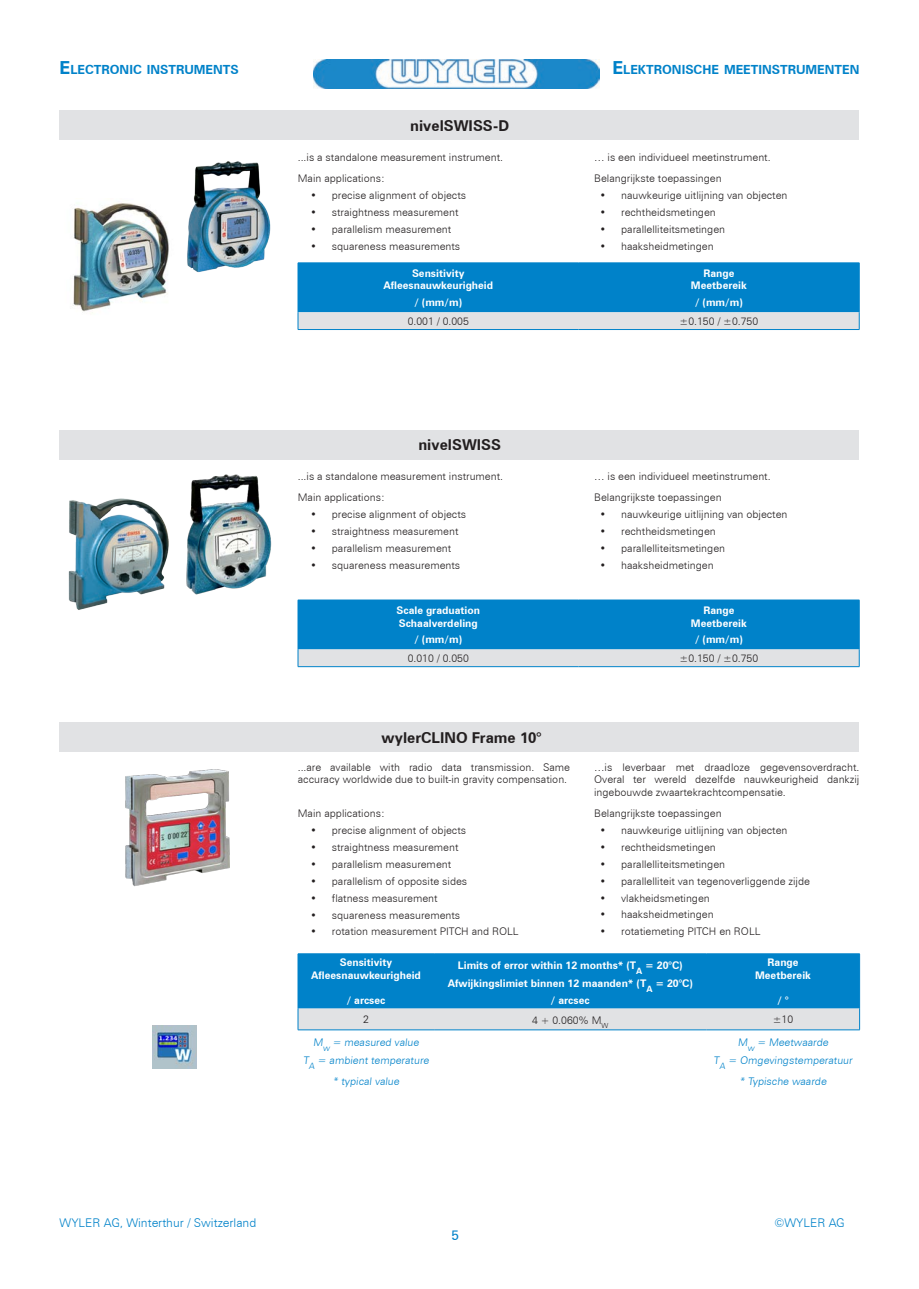
<style>
.page{position:relative;width:919px;height:1289px;background:#fff}
.page>*{position:absolute;margin:0;border:0;box-sizing:border-box;transform-origin:0 0}
.t1{font:700 15px "Zurich BT";color:#231f20}
.t2{font:13.5px "Zurich BT";color:#0082c9}
.t3{font:700 12.6px "Zurich BT";color:#0082c9}
.t4{font:300 12px "Zurich BT";color:#0082c9}
.t5{font:300 10.5px/12.6px "Zurich BT";color:#231f20}
.t6{font:700 10.5px "Zurich BT";color:#fff}
.t7{font:300 10.5px "Zurich BT";color:#0082c9}
.t8{font:300 8.7px "Zurich BT";color:#0082c9}
.t9{font:700 8.7px "Zurich BT";color:#fff}
.s1{font-size:18px}
</style>
<div class="page">
<img style="left:314px;top:60px;width:285px;height:29px">
<img style="left:68px;top:498px;width:101px;height:112px">
<img style="left:186px;top:474px;width:86px;height:121px">
<div style="left:60px;top:429px;width:799px;height:30px;background:#e1e2e4"></div>
<div style="left:60px;top:111px;width:799px;height:29px;background:#e1e2e4"></div>
<img style="left:73px;top:203px;width:96px;height:110px">
<img style="left:187px;top:161px;width:84px;height:112px">
<hr style="left:298px;top:599px;width:280px;height:1px;background:#0082c9">
<hr style="left:578px;top:599px;width:281px;height:1px;background:#0082c9">
<svg style="left:298px;top:600px;width:561px;height:66px;background:#399acf"></svg>
<hr style="left:298px;top:666px;width:280px;height:1px;background:#0082c9">
<hr style="left:578px;top:666px;width:281px;height:1px;background:#0082c9">
<hr style="left:298px;top:262px;width:280px;height:1px;background:#0082c9">
<hr style="left:578px;top:262px;width:281px;height:1px;background:#0082c9">
<svg style="left:298px;top:263px;width:561px;height:66px;background:#399acf"></svg>
<hr style="left:298px;top:329px;width:280px;height:1px;background:#0082c9">
<hr style="left:578px;top:329px;width:281px;height:1px;background:#0082c9">
<div style="left:60px;top:722px;width:799px;height:30px;background:#e1e2e4"></div>
<svg style="left:298px;top:953px;width:562px;height:76px;background:#3d9cd0"></svg>
<hr style="left:298px;top:1029px;width:136px;height:1px;background:#0082c9">
<hr style="left:434px;top:1029px;width:272px;height:1px;background:#0082c9">
<hr style="left:706px;top:1029px;width:153px;height:1px;background:#0082c9">
<img style="left:153px;top:1025px;width:43px;height:43px">
<img style="left:125px;top:769px;width:105px;height:118px">
<p class="t3" style="left:60px;top:61px;width:181px"><span class="s1">E</span>LECTRONIC INSTRUMENTS</p>
<p class="t3" style="left:612px;top:61px;width:248px"><span class="s1">E</span>LEKTRONISCHE MEETINSTRUMENTEN</p>
<p class="t1" style="left:410px;top:116px;width:101px">nivelSWISS-D</p>
<p class="t5" style="left:298px;top:151px;width:207px">...is a standalone measurement instrument.</p>
<p class="t5" style="left:298px;top:172px;width:88px">Main applications:</p>
<p class="t5" style="left:310px;top:189px;width:157px">• precise alignment of objects</p>
<p class="t5" style="left:310px;top:206px;width:149px">• straightness measurement</p>
<p class="t5" style="left:310px;top:223px;width:142px">• parallelism measurement</p>
<p class="t5" style="left:310px;top:239px;width:151px">• squareness measurements</p>
<p class="t6" style="left:412px;top:267px;width:54px">Sensitivity</p>
<p class="t6" style="left:383px;top:279px;width:111px">Afleesnauwkeurigheid</p>
<p class="t6" style="left:414px;top:296px;width:49px">/ (mm/m)</p>
<p class="t5" style="left:594px;top:151px;width:178px">… is een individueel meetinstrument.</p>
<p class="t5" style="left:594px;top:172px;width:129px">Belangrijkste toepassingen</p>
<p class="t5" style="left:600px;top:189px;width:189px">• nauwkeurige uitlijning van objecten</p>
<p class="t5" style="left:600px;top:206px;width:117px">• rechtheidsmetingen</p>
<p class="t5" style="left:600px;top:223px;width:127px">• parallelliteitsmetingen</p>
<p class="t5" style="left:600px;top:239px;width:115px">• haaksheidmetingen</p>
<p class="t6" style="left:703px;top:267px;width:33px">Range</p>
<p class="t6" style="left:691px;top:279px;width:57px">Meetbereik</p>
<p class="t6" style="left:695px;top:296px;width:49px">/ (mm/m)</p>
<p class="t5" style="left:408px;top:315px;width:63px">0.001 / 0.005</p>
<p class="t5" style="left:679px;top:315px;width:80px">±0.150 / ±0.750</p>
<p class="t1" style="left:418px;top:436px;width:84px">nivelSWISS</p>
<p class="t5" style="left:298px;top:470px;width:207px">...is a standalone measurement instrument.</p>
<p class="t5" style="left:298px;top:491px;width:88px">Main applications:</p>
<p class="t5" style="left:310px;top:508px;width:157px">• precise alignment of objects</p>
<p class="t5" style="left:310px;top:525px;width:149px">• straightness measurement</p>
<p class="t5" style="left:310px;top:541px;width:142px">• parallelism measurement</p>
<p class="t5" style="left:310px;top:558px;width:151px">• squareness measurements</p>
<p class="t6" style="left:396px;top:604px;width:85px">Scale graduation</p>
<p class="t6" style="left:399px;top:616px;width:80px">Schaalverdeling</p>
<p class="t6" style="left:414px;top:633px;width:49px">/ (mm/m)</p>
<p class="t5" style="left:594px;top:470px;width:178px">… is een individueel meetinstrument.</p>
<p class="t5" style="left:594px;top:491px;width:129px">Belangrijkste toepassingen</p>
<p class="t5" style="left:600px;top:508px;width:189px">• nauwkeurige uitlijning van objecten</p>
<p class="t5" style="left:600px;top:525px;width:117px">• rechtheidsmetingen</p>
<p class="t5" style="left:600px;top:541px;width:127px">• parallelliteitsmetingen</p>
<p class="t5" style="left:600px;top:558px;width:115px">• haaksheidmetingen</p>
<p class="t6" style="left:703px;top:604px;width:33px">Range</p>
<p class="t6" style="left:691px;top:616px;width:57px">Meetbereik</p>
<p class="t6" style="left:695px;top:633px;width:49px">/ (mm/m)</p>
<p class="t5" style="left:408px;top:652px;width:63px">0.010 / 0.050</p>
<p class="t5" style="left:679px;top:652px;width:80px">±0.150 / ±0.750</p>
<p class="t1" style="left:381px;top:728px;width:161px">wylerCLINO Frame 10°</p>
<p class="t5" style="left:298px;top:760px;width:274px">...are available with radio data transmission. Same accuracy worldwide due to built-in gravity compensation.</p>
<p class="t5" style="left:298px;top:807px;width:88px">Main applications:</p>
<p class="t5" style="left:310px;top:824px;width:157px">• precise alignment of objects</p>
<p class="t5" style="left:310px;top:841px;width:149px">• straightness measurement</p>
<p class="t5" style="left:310px;top:857px;width:142px">• parallelism measurement</p>
<p class="t5" style="left:310px;top:874px;width:158px">• parallelism of opposite sides</p>
<p class="t5" style="left:310px;top:891px;width:128px">• flatness measurement</p>
<p class="t5" style="left:310px;top:908px;width:151px">• squareness measurements</p>
<p class="t5" style="left:310px;top:925px;width:209px">• rotation measurement PITCH and ROLL</p>
<p class="t5" style="left:594px;top:760px;width:267px;text-align:justify">…is leverbaar met draadloze gegevensoverdracht.<br>Overal ter wereld dezelfde nauwkeurigheid dankzij ingebouwde zwaartekrachtcompensatie.</p>
<p class="t5" style="left:594px;top:807px;width:129px">Belangrijkste toepassingen</p>
<p class="t5" style="left:600px;top:824px;width:189px">• nauwkeurige uitlijning van objecten</p>
<p class="t5" style="left:600px;top:840px;width:117px">• rechtheidsmetingen</p>
<p class="t5" style="left:600px;top:857px;width:127px">• parallelliteitsmetingen</p>
<p class="t5" style="left:600px;top:874px;width:211px">• parallelliteit van tegenoverliggende zijde</p>
<p class="t5" style="left:600px;top:891px;width:111px">• vlakheidsmetingen</p>
<p class="t5" style="left:600px;top:908px;width:115px">• haaksheidmetingen</p>
<p class="t5" style="left:600px;top:925px;width:162px">• rotatiemeting PITCH en ROLL</p>
<p class="t6" style="left:340px;top:955px;width:54px">Sensitivity</p>
<p class="t6" style="left:311px;top:968px;width:111px">Afleesnauwkeurigheid</p>
<p class="t6" style="left:346px;top:993px;width:40px">/ arcsec</p>
<p class="t6" style="left:458px;top:959px;width:180px">Limits of error within 12 months* (T</p>
<p class="t6" style="left:645px;top:959px;width:39px">= 20°C)</p>
<p class="t9" style="left:636px;top:966px;width:8px">A</p>
<p class="t6" style="left:447px;top:977px;width:200px">Afwijkingslimiet binnen 12 maanden* (T</p>
<p class="t9" style="left:646px;top:984px;width:8px">A</p>
<p class="t6" style="left:655px;top:977px;width:39px">= 20°C)</p>
<p class="t6" style="left:551px;top:994px;width:40px">/ arcsec</p>
<p class="t6" style="left:767px;top:955px;width:33px">Range</p>
<p class="t6" style="left:755px;top:968px;width:57px">Meetbereik</p>
<p class="t6" style="left:777px;top:993px;width:12px">/ °</p>
<p class="t5" style="left:363px;top:1013px;width:7px">2</p>
<p class="t5" style="left:532px;top:1013px;width:78px">4 + 0.060% M<sub>W</sub></p>
<p class="t5" style="left:772px;top:1013px;width:22px">±10</p>
<p class="t7" style="left:313px;top:1035px;width:13px">M</p>
<p class="t7" style="left:332px;top:1035px;width:90px">= measured value</p>
<p class="t8" style="left:323px;top:1042px;width:10px">w</p>
<p class="t7" style="left:757px;top:1035px;width:74px">= Meetwaarde</p>
<p class="t7" style="left:737px;top:1035px;width:13px">M</p>
<p class="t8" style="left:747px;top:1042px;width:10px">w</p>
<p class="t7" style="left:303px;top:1053px;width:9px">T</p>
<p class="t8" style="left:309px;top:1060px;width:9px">A</p>
<p class="t7" style="left:317px;top:1053px;width:114px">= ambient temperature</p>
<p class="t7" style="left:333px;top:1074px;width:70px">* typical value</p>
<p class="t7" style="left:713px;top:1053px;width:9px">T</p>
<p class="t8" style="left:719px;top:1060px;width:9px">A</p>
<p class="t7" style="left:728px;top:1053px;width:127px">= Omgevingstemperatuur</p>
<p class="t7" style="left:739px;top:1074px;width:90px">* Typische waarde</p>
<p class="t4" style="left:60px;top:1215px;width:198px">WYLER AG, Winterthur / Switzerland</p>
<p class="t4" style="left:774px;top:1215px;width:72px">©WYLER AG</p>
<p class="t2" style="left:451px;top:1226px;width:9px">5</p>
</div>
